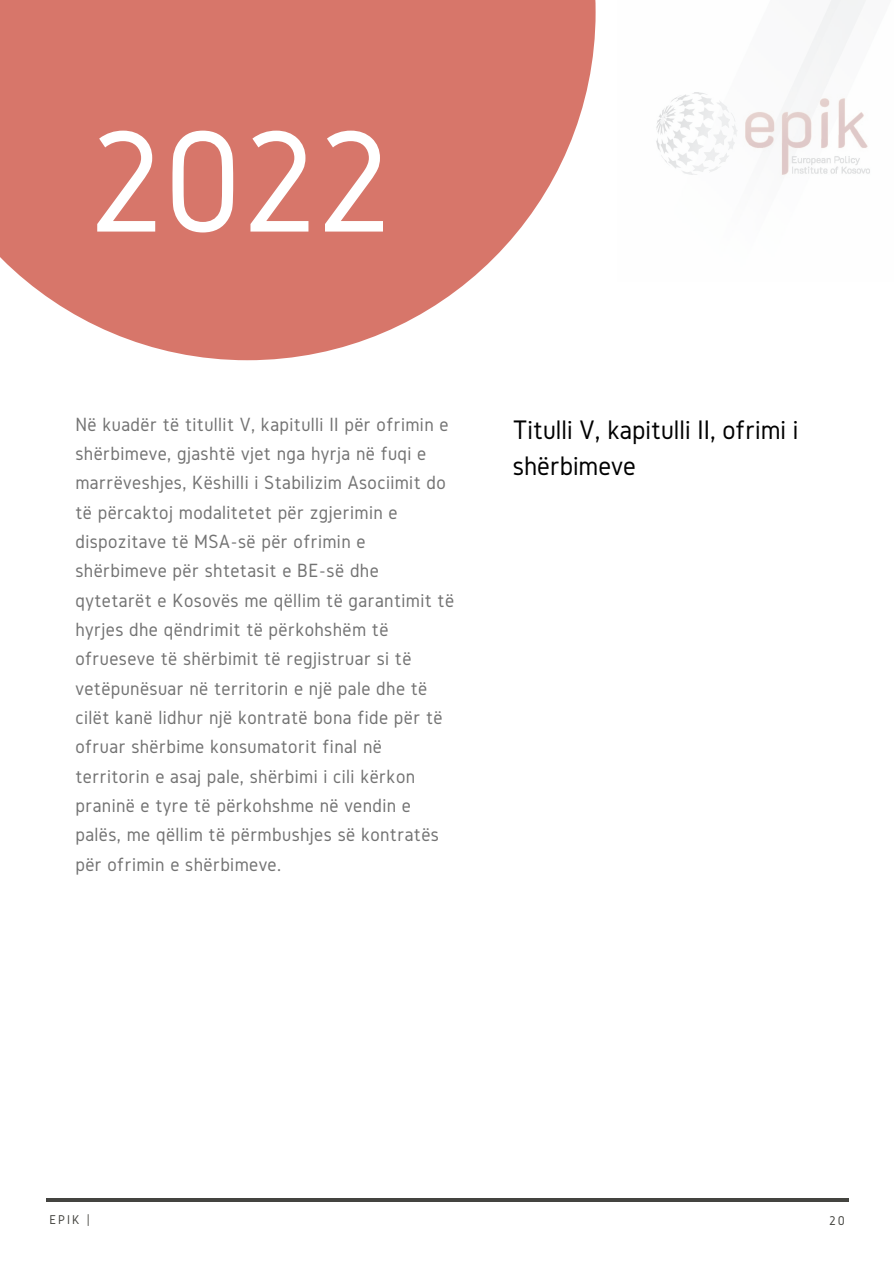
<style>
.page{position:relative;width:894px;height:1264px;background:#fff}
.page>*{position:absolute;margin:0;border:0;box-sizing:border-box;transform-origin:0 0}
.t1{font:150.15px "Gidole";color:#fff}
.t2{font:27.75px/36.2px "Gidole";color:#000}
.t3{font:19.95px/29.2px "Gidole";letter-spacing:.02em;color:#737373}
.t4{font:13.2px "Gidole";letter-spacing:.15em;color:#444440}
</style>
<div class="page">
<hr style="left:46px;top:1198px;width:802px;height:3px;background:#444440">
<svg style="left:0;top:0;width:595px;height:360px;fill:#d7766a"></svg>
<img style="left:656px;top:0;width:214px;height:175px">
<h1 class="t1" style="left:88px;top:99px;width:305px">2022</h1>
<p class="t3" style="left:75px;top:409px;width:380px">Në kuadër të titullit V, kapitulli II për ofrimin e shërbimeve, gjashtë vjet nga hyrja në fuqi e marrëveshjes, Këshilli i Stabilizim Asociimit do të përcaktoj modalitetet për zgjerimin e dispozitave të MSA-së për ofrimin e shërbimeve për shtetasit e BE-së dhe qytetarët e Kosovës me qëllim të garantimit të hyrjes dhe qëndrimit të përkohshëm të ofrueseve të shërbimit të regjistruar si të vetëpunësuar në territorin e një pale dhe të cilët kanë lidhur një kontratë bona fide për të ofruar shërbime konsumatorit final në territorin e asaj pale, shërbimi i cili kërkon praninë e tyre të përkohshme në vendin e palës, me qëllim të përmbushjes së kontratës për ofrimin e shërbimeve.</p>
<h2 class="t2" style="left:512px;top:411px;width:287px">Titulli V, kapitulli II, ofrimi i shërbimeve</h2>
<p class="t4" style="left:49px;top:1212px;width:42px">EPIK |</p>
<p class="t4" style="left:828px;top:1213px;width:17px">20</p>
</div>
